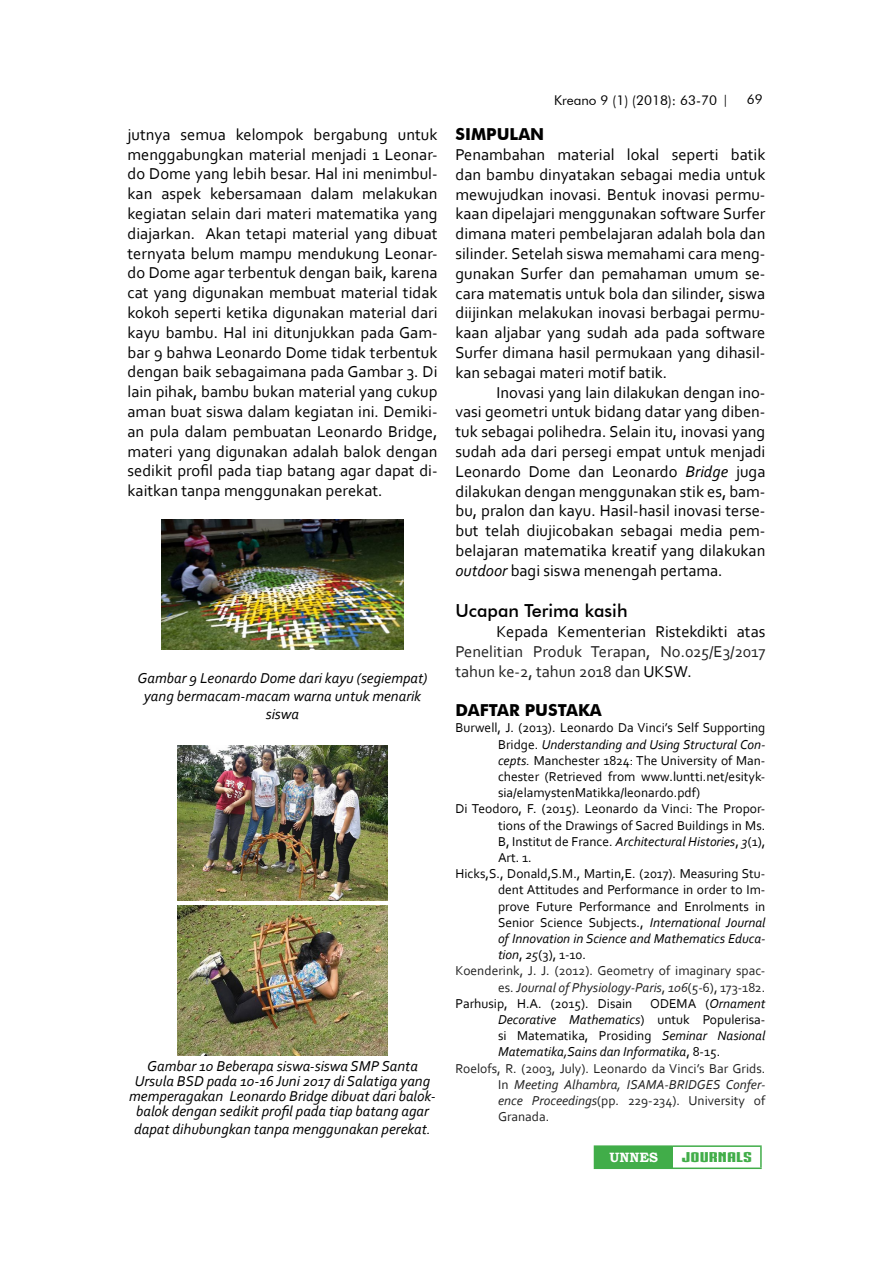
<style>
.page{position:relative;width:893px;height:1263px;background:#fff}
.page>*{position:absolute;margin:0;border:0;box-sizing:border-box;transform-origin:0 0}
.t1{font:500 18px "Futura BT";color:#000}
.t2{font:16.5px/19.8px "Corbel";color:#000;text-align:justify}
.t3{font:16.5px/19.8px "Corbel";color:#222}
.t4{font:700 16.5px "Futura BT";color:#000}
.t5{font:italic 15px/15px "Corbel";color:#000;text-align:center}
.t6{font:13.5px "Corbel";color:#000}
.t7{font:italic 13.5px "Corbel";color:#000}
.t8{font:13.5px "Corbel";color:#222}
.t9{font:italic 13.5px "Corbel";color:#222}
.t10{font:13.5px "Futura BT";color:#000}
.t11{font:13.5px "IRONMANOFWAR002 NCV";color:#41ad49;scale:1.53 1}
.t12{font:700 13.5px "Bookman Old Style";color:#fff}
.t13{font:12px "Futura BT";color:#000}
.s1{font-style:italic}
.s2{color:#000}
.s3{font-style:normal}
</style>
<div class="page">
<div style="left:594px;top:1146px;width:79px;height:22px;background:#41ad49"></div>
<hr style="left:594px;top:1145px;width:79px;height:2px;background:#41ad49">
<hr style="left:673px;top:1145px;width:89px;height:2px;background:#41ad49">
<hr style="left:760px;top:1147px;width:2px;height:20px;background:#41ad49">
<hr style="left:594px;top:1167px;width:79px;height:2px;background:#41ad49">
<hr style="left:673px;top:1167px;width:89px;height:2px;background:#41ad49">
<img style="left:161px;top:519px;width:243px;height:131px">
<img style="left:178px;top:745px;width:209px;height:155px">
<img style="left:178px;top:905px;width:209px;height:150px">
<p class="t2" style="left:128px;top:124px;width:311px">jutnya semua kelompok bergabung untuk menggabungkan material menjadi 1 Leonar&shy;do Dome yang lebih besar. Hal ini menimbul&shy;kan aspek kebersamaan dalam melakukan kegiatan selain dari materi matematika yang diajarkan. Akan tetapi material yang dibuat ternyata belum mampu mendukung Leonar&shy;do Dome agar terbentuk dengan baik, karena cat yang digunakan membuat material tidak kokoh seperti ketika digunakan material dari kayu bambu. Hal ini ditunjukkan pada Gam&shy;bar 9 bahwa Leonardo Dome tidak terbentuk dengan baik sebagaimana pada Gambar 3. Di lain pihak, bambu bukan material yang cukup aman buat siswa dalam kegiatan ini. Demiki&shy;an pula dalam pembuatan Leonardo Bridge, materi yang digunakan adalah balok dengan sedikit profil pada tiap batang agar dapat di&shy;kaitkan tanpa menggunakan perekat.</p>
<p class="t5" style="left:137px;top:668px;width:292px;line-height:18px">Gambar 9 Leonardo Dome dari kayu (segiempat) yang bermacam-macam warna untuk menarik siswa</p>
<p class="t5" style="left:129px;top:1058px;width:308px">Gambar 10 Beberapa siswa-siswa SMP Santa Ursula BSD pada 10-16 Juni 2017 di Salatiga yang memperagakan Leonardo Bridge dibuat dari balok&shy;balok dengan sedikit profil pada tiap batang agar</p>
<p class="t5" style="left:134px;top:1121px;width:298px">dapat dihubungkan tanpa menggunakan perekat.</p>
<p class="t10" style="left:554px;top:92px;width:164px">Kreano 9 (1) (2018): 63-70</p>
<p class="t10" style="left:747px;top:91px;width:17px">69</p>
<p class="t13" style="left:722px;top:92px;width:7px">|</p>
<p class="t4" style="left:455px;top:124px;width:90px">SIMPULAN</p>
<p class="t2" style="left:455px;top:144px;width:311px">Penambahan material lokal seperti batik dan bambu dinyatakan sebagai media untuk mewujudkan inovasi. Bentuk inovasi permu&shy;kaan dipelajari menggunakan software Surfer dimana materi pembelajaran adalah bola dan silinder. Setelah siswa memahami cara meng&shy;gunakan Surfer dan pemahaman umum se&shy;cara matematis untuk bola dan silinder, siswa diijinkan melakukan inovasi berbagai permu&shy;kaan aljabar yang sudah ada pada software Surfer dimana hasil permukaan yang dihasil&shy;kan sebagai materi motif batik.</p>
<p class="t2" style="left:455px;top:382px;width:311px;text-indent:41px">Inovasi yang lain dilakukan dengan ino&shy;vasi geometri untuk bidang datar yang diben&shy;tuk sebagai polihedra. Selain itu, inovasi yang sudah ada dari persegi empat untuk menjadi Leonardo Dome dan Leonardo <span class="s1">Bridge</span> juga dilakukan dengan menggunakan stik es, bam&shy;bu, pralon dan kayu. Hasil-hasil inovasi terse&shy;but telah diujicobakan sebagai media pem&shy;belajaran matematika kreatif yang dilakukan <span class="s1">outdoor</span> bagi siswa menengah pertama.</p>
<p class="t1" style="left:455px;top:600px;width:174px">Ucapan Terima kasih</p>
<p class="t2" style="left:496px;top:621px;width:270px">Kepada Kementerian Ristekdikti atas</p>
<p class="t3" style="left:455px;top:641px;width:311px">Penelitian Produk Terapan, No.025/E3/2017 tahun ke-2, tahun 2018 dan <span class="s2">UKSW.</span></p>
<p class="t4" style="left:455px;top:700px;width:148px">DAFTAR PUSTAKA</p>
<p class="t6" style="left:455px;top:719px;width:311px">Burwell, J. (2013). Leonardo Da Vinci’s Self Supporting</p>
<p class="t7" style="left:498px;top:736px;width:269px"><span class="s3">Bridge.</span> Understanding and Using Structural Con-</p>
<p class="t6" style="left:498px;top:752px;width:269px"><span class="s1">cepts.</span> Manchester 1824: The University of Man-</p>
<p class="t6" style="left:498px;top:768px;width:269px">chester (Retrieved from www.luntti.net/esityk-</p>
<p class="t6" style="left:498px;top:784px;width:204px">sia/elamystenMatikka/leonardo.pdf)</p>
<p class="t6" style="left:455px;top:800px;width:311px">Di Teodoro, F. (2015). Leonardo da Vinci: The Propor-</p>
<p class="t6" style="left:498px;top:817px;width:269px">tions of the Drawings of Sacred Buildings in Ms.</p>
<p class="t6" style="left:498px;top:833px;width:269px">B, Institut de France. <span class="s1">Architectural Histories</span>, <span class="s1">3</span>(1),</p>
<p class="t6" style="left:498px;top:849px;width:35px">Art. 1.</p>
<p class="t6" style="left:455px;top:865px;width:311px">Hicks,S., Donald,S.M., Martin,E. (2017). Measuring Stu-</p>
<p class="t6" style="left:498px;top:881px;width:269px">dent Attitudes and Performance in order to Im-</p>
<p class="t6" style="left:498px;top:898px;width:269px">prove Future Performance and Enrolments in</p>
<p class="t6" style="left:498px;top:914px;width:269px">Senior Science Subjects., <span class="s1">International Journal</span></p>
<p class="t7" style="left:498px;top:930px;width:269px">of Innovation in Science and Mathematics Educa-</p>
<p class="t6" style="left:498px;top:946px;width:90px"><span class="s1">tion</span>, <span class="s1">25</span>(3), 1-10.</p>
<p class="t8" style="left:455px;top:962px;width:311px">Koenderink, J. J. (2012). Geometry of imaginary spac-</p>
<p class="t9" style="left:498px;top:979px;width:269px"><span class="s3">es.</span> Journal of Physiology-Paris<span class="s3">,</span> 106<span class="s3">(5-6), 173-182.</span></p>
<p class="t6" style="left:455px;top:995px;width:178px">Parhusip, H.A. (2015). Disain</p>
<p class="t7" style="left:650px;top:995px;width:117px"><span class="s3">ODEMA (</span>Ornament</p>
<p class="t7" style="left:498px;top:1011px;width:269px">Decorative Mathematics<span class="s3">) untuk Populerisa-</span></p>
<p class="t6" style="left:498px;top:1027px;width:269px">si Matematika, Prosiding <span class="s1">Seminar Nasional</span></p>
<p class="t7" style="left:498px;top:1043px;width:224px">Matematika,Sains dan Informatika<span class="s3">, 8-15.</span></p>
<p class="t8" style="left:455px;top:1060px;width:311px">Roelofs, R. (2003, July). Leonardo da Vinci’s Bar Grids.</p>
<p class="t9" style="left:498px;top:1076px;width:269px"><span class="s3">In</span> Meeting Alhambra, ISAMA-BRIDGES Confer-</p>
<p class="t8" style="left:498px;top:1092px;width:269px"><span class="s1">ence Proceedings</span>(pp. 229-234). University of</p>
<p class="t8" style="left:498px;top:1108px;width:53px">Granada.</p>
<p class="t12" style="left:609px;top:1148px;width:50px">UNNES</p>
<p class="t11" style="left:682px;top:1148px;width:48px">JOURNALS</p>
</div>
